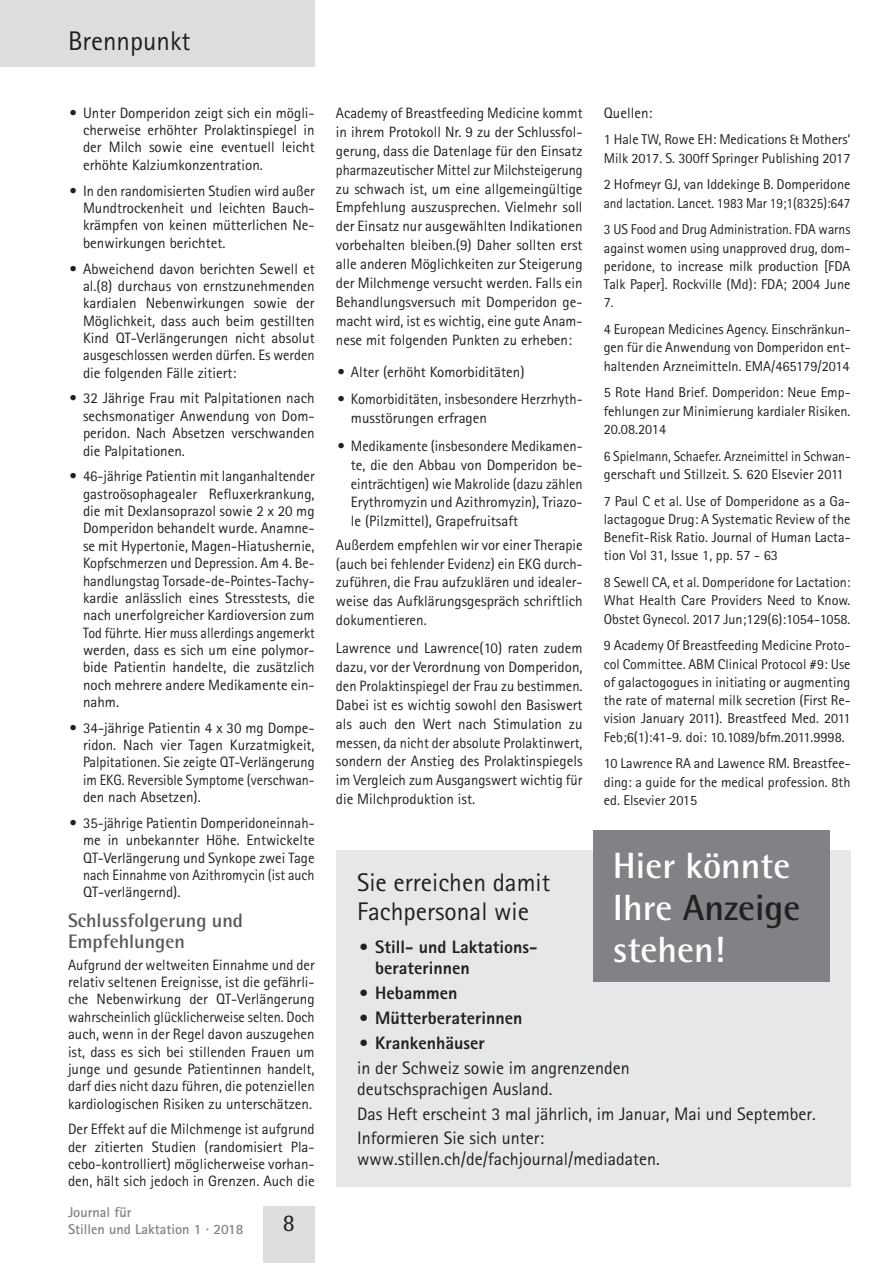
<style>
.page{position:relative;width:893px;height:1263px;background:#fff}
.page>*{position:absolute;margin:0;border:0;box-sizing:border-box;transform-origin:0 0}
.t1{font:700 36.6px/42px "Rotis Semi Sans";color:#fff}
.t2{font:27px "Rotis Sans Serif";color:#231f20}
.t3{font:25.5px/29.4px "Rotis Sans Serif";color:#231f20}
.t4{font:24px "Rotis Semi Sans";color:#231f20}
.t5{font:700 19.5px/21.1px "Rotis Semi Sans";color:#57585a}
.t6{font:18px/20.7px "Rotis Sans Serif";color:#231f20}
.t7{font:800 18px/20.7px "Rotis Sans Serif";color:#231f20}
.t8{font:15px/17.4px "Rotis Sans Serif";color:#231f20;text-align:justify}
.t9{font:14.25px/18.3px "Rotis Sans Serif";color:#231f20;text-align:justify}
.t10{font:14.25px/18.3px "Rotis Sans Serif";color:#231f20;text-align:justify;scale:.96 1}
.t11{font:14.25px/18.3px "Rotis Sans Serif";color:#231f20;scale:.94 1}
.t12{font:700 14.25px/16.4px "Rotis Sans Serif";color:#808285}
.s1{color:#231f20}
</style>
<div class="page">
<div style="left:263px;top:1206px;width:52px;height:57px;background:#dcdddf"></div>
<div style="left:0;top:0;width:315px;height:67px;background:#dcdddf"></div>
<div style="left:336px;top:850px;width:514px;height:336px;background:#e6e7e9"></div>
<div style="left:593px;top:830px;width:237px;height:152px;background:#808285"></div>
<h2 class="t2" style="left:68px;top:25px;width:124px">Brennpunkt</h2>
<p class="t8" style="left:83px;top:104px;width:233px;text-indent:-14px">• Unter Domperidon zeigt sich ein mögli&shy;cherweise erhöhter Prolaktinspiegel in der Milch sowie eine eventuell leicht erhöhte Kalziumkonzentration.</p>
<p class="t8" style="left:83px;top:182px;width:233px;text-indent:-14px">• In den randomisierten Studien wird außer Mundtrockenheit und leichten Bauch&shy;krämpfen von keinen mütterlichen Ne&shy;benwirkungen berichtet.</p>
<p class="t8" style="left:83px;top:260px;width:233px;text-indent:-14px">• Abweichend davon berichten Sewell et al.(8) durchaus von ernstzunehmenden kardialen Nebenwirkungen sowie der Möglichkeit, dass auch beim gestillten Kind QT-Verlängerungen nicht absolut ausgeschlossen werden dürfen. Es werden die folgenden Fälle zitiert:</p>
<p class="t8" style="left:83px;top:390px;width:233px;text-indent:-14px">• 32 Jährige Frau mit Palpitationen nach sechsmonatiger Anwendung von Dom&shy;peridon. Nach Absetzen verschwanden die Palpitationen.</p>
<p class="t8" style="left:83px;top:467px;width:233px;text-indent:-14px">• 46-jährige Patientin mit langanhaltender gastroösophagealer Refluxerkrankung, die mit Dexlansoprazol sowie 2 x 20 mg Domperidon behandelt wurde. Anamne&shy;se mit Hypertonie, Magen-Hiatushernie, Kopfschmerzen und Depression. Am 4. Be&shy;handlungstag Torsade-de-Pointes-Tachy&shy;kardie anlässlich eines Stresstests, die nach unerfolgreicher Kardioversion zum Tod führte. Hier muss allerdings angemerkt werden, dass es sich um eine polymor&shy;bide Patientin handelte, die zusätzlich noch mehrere andere Medikamente ein&shy;nahm.</p>
<p class="t8" style="left:83px;top:719px;width:233px;text-indent:-14px">• 34-jährige Patientin 4 x 30 mg Dompe&shy;ridon. Nach vier Tagen Kurzatmigkeit, Palpitationen. Sie zeigte QT-Verlängerung im EKG. Reversible Symptome (verschwan&shy;den nach Absetzen).</p>
<p class="t8" style="left:83px;top:814px;width:233px;text-indent:-14px">• 35-jährige Patientin Domperidoneinnah&shy;me in unbekannter Höhe. Entwickelte QT-Verlängerung und Synkope zwei Tage nach Einnahme von Azithromycin (ist auch QT-verlängernd).</p>
<h3 class="t5" style="left:68px;top:909px;width:176px">Schlussfolgerung und<br>Empfehlungen</h3>
<p class="t8" style="left:68px;top:956px;width:248px">Aufgrund der weltweiten Einnahme und der relativ seltenen Ereignisse, ist die gefährli&shy;che Nebenwirkung der QT-Verlängerung wahrscheinlich glücklicherweise selten. Doch auch, wenn in der Regel davon auszugehen ist, dass es sich bei stillenden Frauen um junge und gesunde Patientinnen handelt, darf dies nicht dazu führen, die potenziellen kardiologischen Risiken zu unterschätzen.</p>
<p class="t8" style="left:68px;top:1120px;width:248px">Der Effekt auf die Milchmenge ist aufgrund der zitierten Studien (randomisiert Pla&shy;cebo-kontrolliert) möglicherweise vorhan&shy;den, hält sich jedoch in Grenzen. Auch die</p>
<p class="t12" style="left:68px;top:1204px;width:177px">Journal für<br>Stillen und Laktation 1 · 2018</p>
<h3 class="t4" style="left:283px;top:1209px;width:14px">8</h3>
<p class="t8" style="left:336px;top:103px;width:248px;line-height:18.9px">Academy of Breastfeeding Medicine kommt in ihrem Protokoll Nr. 9 zu der Schlussfol&shy;gerung, dass die Datenlage für den Einsatz pharmazeutischer Mittel zur Milchsteigerung zu schwach ist, um eine allgemeingültige Empfehlung auszusprechen. Vielmehr soll der Einsatz nur ausgewählten Indikationen vorbehalten bleiben.(9) Daher sollten erst alle anderen Möglichkeiten zur Steigerung der Milchmenge versucht werden. Falls ein Behandlungsversuch mit Domperidon ge&shy;macht wird, ist es wichtig, eine gute Anam&shy;nese mit folgenden Punkten zu erheben:</p>
<p class="t8" style="left:337px;top:363px;width:189px">• Alter (erhöht Komorbiditäten)</p>
<p class="t8" style="left:351px;top:390px;width:233px;line-height:18.9px;text-indent:-14px">• Komorbiditäten, insbesondere Herzrhyth&shy;musstörungen erfragen</p>
<p class="t8" style="left:351px;top:436px;width:233px;line-height:18.9px;text-indent:-14px">• Medikamente (insbesondere Medikamen&shy;te, die den Abbau von Domperidon be&shy;einträchtigen) wie Makrolide (dazu zählen Erythromyzin und Azithromyzin), Triazo&shy;le (Pilzmittel), Grapefruitsaft</p>
<p class="t8" style="left:336px;top:535px;width:248px;line-height:18.9px">Außerdem empfehlen wir vor einer Therapie (auch bei fehlender Evidenz) ein EKG durch&shy;zuführen, die Frau aufzuklären und idealer&shy;weise das Aufklärungsgespräch schriftlich dokumentieren.</p>
<p class="t8" style="left:336px;top:638px;width:248px;line-height:18.9px">Lawrence und Lawrence(10) raten zudem dazu, vor der Verordnung von Domperidon, den Prolaktinspiegel der Frau zu bestimmen.<br>Dabei ist es wichtig sowohl den Basiswert als auch den Wert nach Stimulation zu messen, da nicht der absolute Prolaktinwert, sondern der Anstieg des Prolaktinspiegels im Vergleich zum Ausgangswert wichtig für die Milchproduktion ist.</p>
<p class="t8" style="left:604px;top:104px;width:50px">Quellen:</p>
<p class="t9" style="left:604px;top:130px;width:248px">1 Hale TW, Rowe EH: Medications &amp; Mothers‘<br>Milk 2017. S. 300ff Springer Publishing 2017</p>
<p class="t9" style="left:604px;top:175px;width:248px">2 Hofmeyr GJ, van Iddekinge B. Domperidone and lactation. Lancet. 1983 Mar 19;1(8325):647</p>
<p class="t10" style="left:604px;top:220px;width:258px">3 US Food and Drug Administration. FDA warns against women using unapproved drug, dom&shy;peridone, to increase milk production [FDA Talk Paper]. Rockville (Md): FDA; 2004 June 7.</p>
<p class="t9" style="left:604px;top:320px;width:248px">4 European Medicines Agency. Einschränkun&shy;gen für die Anwendung von Domperidon ent&shy;haltenden Arzneimitteln. EMA/465179/2014</p>
<p class="t9" style="left:604px;top:383px;width:248px">5 Rote Hand Brief. Domperidon: Neue Emp&shy;fehlungen zur Minimierung kardialer Risiken.<br>20.08.2014</p>
<p class="t11" style="left:604px;top:447px;width:264px">6 Spielmann, Schaefer. Arzneimittel in Schwan&shy;gerschaft und Stillzeit. S. 620 Elsevier 2011</p>
<p class="t9" style="left:604px;top:492px;width:248px">7 Paul C et al. Use of Domperidone as a Ga&shy;lactagogue Drug: A Systematic Review of the Benefit-Risk Ratio. Journal of Human Lacta&shy;tion Vol 31, Issue 1, pp. 57 - 63</p>
<p class="t9" style="left:604px;top:573px;width:248px">8 Sewell CA, et al. Domperidone for Lactation:<br>What Health Care Providers Need to Know.<br>Obstet Gynecol. 2017 Jun;129(6):1054-1058.</p>
<p class="t9" style="left:604px;top:636px;width:248px">9 Academy Of Breastfeeding Medicine Proto&shy;col Committee. ABM Clinical Protocol #9: Use of galactogogues in initiating or augmenting the rate of maternal milk secretion (First Re&shy;vision January 2011). Breastfeed Med. 2011<br>Feb;6(1):41-9. doi: 10.1089/bfm.2011.9998.</p>
<p class="t9" style="left:604px;top:754px;width:248px">10 Lawrence RA and Lawence RM. Breastfee&shy;ding: a guide for the medical profession. 8th ed. Elsevier 2015</p>
<h1 class="t1" style="left:613px;top:844px;width:189px">Hier könnte<br>Ihre <span class="s1">Anzeige </span>stehen!</h1>
<h3 class="t3" style="left:357px;top:867px;width:195px">Sie erreichen damit<br>Fachpersonal wie</h3>
<p class="t7" style="left:375px;top:937px;width:164px;text-indent:-17px">• Still- und Laktations&shy;beraterinnen</p>
<p class="t7" style="left:359px;top:982px;width:100px">• Hebammen</p>
<p class="t7" style="left:359px;top:1007px;width:165px">• Mütterberaterinnen</p>
<p class="t7" style="left:359px;top:1032px;width:128px">• Krankenhäuser</p>
<p class="t6" style="left:357px;top:1057px;width:274px">in der Schweiz sowie im angrenzenden deutschsprachigen Ausland.</p>
<p class="t6" style="left:357px;top:1101px;width:460px;line-height:24.9px">Das Heft erscheint 3 mal jährlich, im Januar, Mai und September.<br>Informieren Sie sich unter:</p>
<p class="t6" style="left:357px;top:1148px;width:304px">www.stillen.ch/de/fachjournal/mediadaten.</p>
</div>
